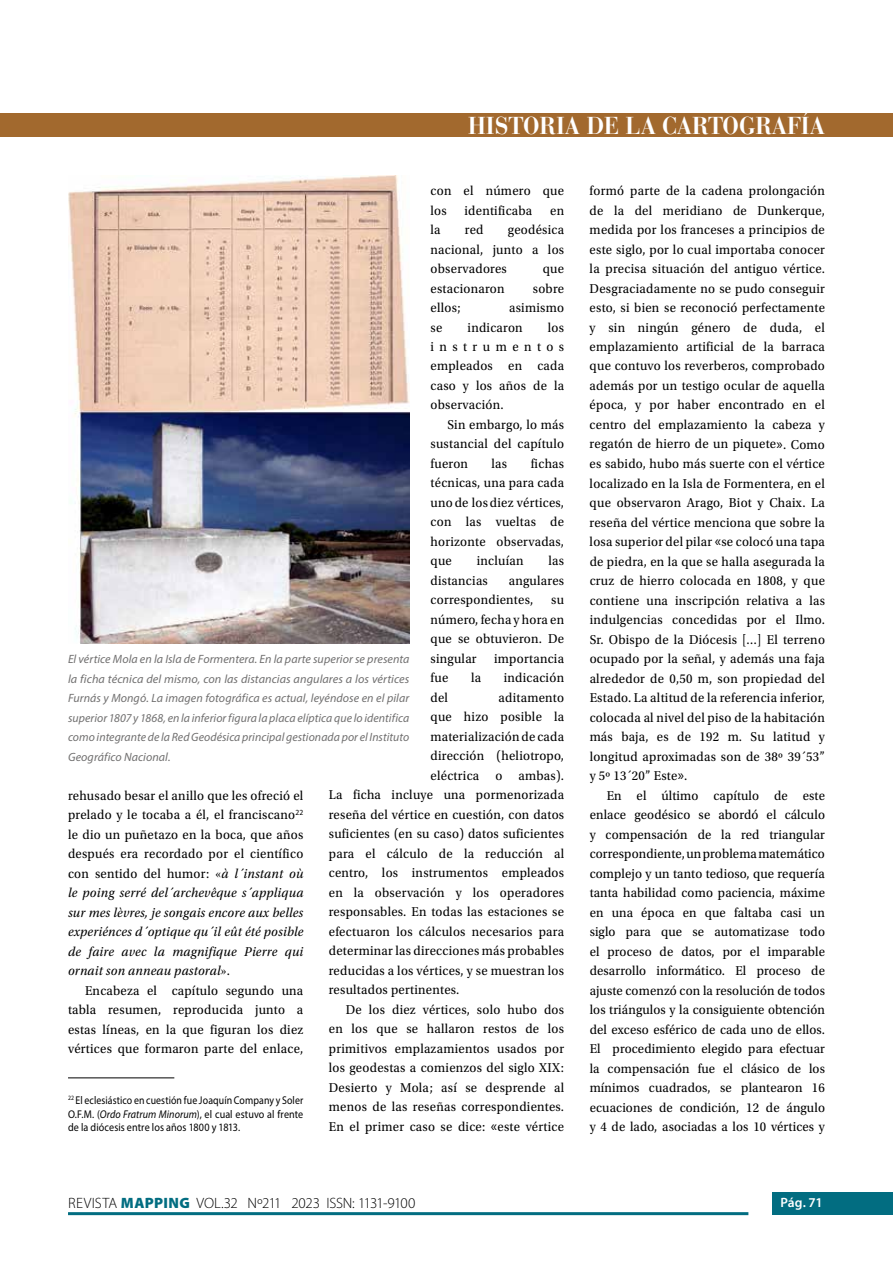
<style>
.page{position:relative;width:893px;height:1263px;background:#fff}
.page>*{position:absolute;margin:0;border:0;box-sizing:border-box;transform-origin:0 0}
.t1{font:700 24.3px "Bauer Bodoni Std";color:#fff;scale:.94 1}
.t2{font:300 15px "Myriad Pro";letter-spacing:-.015em;color:#000}
.t3{font:13.5px/19.5px "Utopia Std";letter-spacing:.02em;color:#000;text-align:justify;scale:.95 1}
.t4{font:italic 13.5px/19.5px "Utopia Std";letter-spacing:.02em;color:#000;text-align:justify;scale:.95 1}
.t5{font:600 13.5px "Myriad Pro";color:#fff}
.t6{font:italic 12px/19.5px "Myriad Pro";letter-spacing:.005em;color:#706f6f;text-align:justify}
.t7{font:11.25px/13.5px "Myriad Pro";letter-spacing:.01em;color:#000;text-align:justify;scale:.88 1}
.s1{font-family:"Myriad Pro";font-size:15px}
.s2{font-style:normal}
.s3{font-style:italic}
.s4{font-weight:900;color:#026d81}
</style>
<div class="page">
<div style="left:772px;top:1193px;width:121px;height:22px;background:#026d81"></div>
<hr style="left:68px;top:1212px;width:680px;height:3px;background:#026d81">
<div style="left:0;top:114px;width:893px;height:23px;background:#a2692e"></div>
<hr style="left:68px;top:1077px;width:106px;height:1px;background:#000">
<img style="left:68px;top:176px;width:341px;height:468px">
<h1 class="t1" style="left:468px;top:111px;width:381px">HISTORIA DE LA CARTOGRAFÍA</h1>
<p class="t3" style="left:431px;top:181px;width:142px">con el número que los</p>
<p class="t3" style="left:464px;top:201px;width:73px">identificaba</p>
<p class="t3" style="left:550px;top:201px;width:16px">en</p>
<p class="t3" style="left:431px;top:220px;width:142px;text-indent:77px">geodésica nacional, junto a los observadores</p>
<p class="t3" style="left:431px;top:220px;width:12px">la</p>
<p class="t3" style="left:465px;top:220px;width:21px">red</p>
<p class="t3" style="left:543px;top:259px;width:24px">que</p>
<p class="t3" style="left:431px;top:279px;width:79px">estacionaron</p>
<p class="t3" style="left:533px;top:279px;width:34px">sobre</p>
<p class="t3" style="left:431px;top:298px;width:33px">ellos;</p>
<p class="t3" style="left:509px;top:298px;width:59px">asimismo</p>
<p class="t3" style="left:431px;top:318px;width:14px">se</p>
<p class="t3" style="left:468px;top:318px;width:60px">indicaron</p>
<p class="t3" style="left:431px;top:318px;width:142px;text-indent:117px">los instrumentos empleados en cada caso y los años de la observación.</p>
<p class="t3" style="left:431px;top:415px;width:142px;text-indent:17px">Sin embargo, lo más sustancial del capítulo fueron</p>
<p class="t3" style="left:431px;top:454px;width:142px;text-indent:100px">fichas técnicas, una para cada uno de los diez vértices, con las vueltas de horizonte observadas, que</p>
<p class="t3" style="left:492px;top:454px;width:18px">las</p>
<p class="t3" style="left:477px;top:552px;width:51px">incluían</p>
<p class="t3" style="left:548px;top:552px;width:18px">las</p>
<p class="t3" style="left:431px;top:571px;width:62px">distancias</p>
<p class="t3" style="left:431px;top:571px;width:142px;text-indent:78px">angulares correspondientes,</p>
<p class="t3" style="left:431px;top:590px;width:142px;text-indent:121px">su número, fecha y hora en que se obtuvieron. De singular</p>
<p class="t3" style="left:494px;top:649px;width:75px">importancia</p>
<p class="t6" style="left:68px;top:649px;width:343px">El vértice Mola en la Isla de Formentera. En la parte superior se presenta la ficha técnica del mismo, con las distancias angulares a los vértices Furnás y Mongó. La imagen fotográfica es actual, leyéndose en el pilar superior 1807 y 1868, en la inferior figura la placa elíptica que lo identifica como integrante de la Red Geodésica principal gestionada por el Instituto Geográfico Nacional.</p>
<p class="t3" style="left:431px;top:668px;width:20px">fue</p>
<p class="t3" style="left:471px;top:668px;width:12px">la</p>
<p class="t3" style="left:504px;top:668px;width:65px">indicación</p>
<p class="t3" style="left:431px;top:688px;width:20px">del</p>
<p class="t3" style="left:498px;top:688px;width:71px">aditamento</p>
<p class="t3" style="left:431px;top:707px;width:142px">que hizo posible la</p>
<p class="t3" style="left:431px;top:727px;width:142px">materialización de cada</p>
<p class="t3" style="left:431px;top:746px;width:142px">dirección (heliotropo,</p>
<p class="t3" style="left:431px;top:766px;width:142px">eléctrica o ambas).</p>
<p class="t3" style="left:329px;top:785px;width:249px">La ficha incluye una pormenorizada</p>
<p class="t3" style="left:329px;top:805px;width:249px">reseña del vértice en cuestión, con datos</p>
<p class="t3" style="left:329px;top:824px;width:249px">suficientes (en su caso) datos suficientes</p>
<p class="t3" style="left:329px;top:844px;width:249px">para el cálculo de la reducción al</p>
<p class="t3" style="left:329px;top:863px;width:249px">centro, los instrumentos empleados</p>
<p class="t3" style="left:329px;top:883px;width:249px">en la observación y los operadores</p>
<p class="t3" style="left:329px;top:902px;width:249px">responsables. En todas las estaciones se</p>
<p class="t3" style="left:329px;top:922px;width:249px">efectuaron los cálculos necesarios para</p>
<p class="t3" style="left:329px;top:941px;width:249px">determinar las direcciones más probables</p>
<p class="t3" style="left:329px;top:961px;width:249px">reducidas a los vértices, y se muestran los</p>
<p class="t3" style="left:329px;top:980px;width:139px">resultados pertinentes.</p>
<p class="t3" style="left:346px;top:1000px;width:231px">De los diez vértices, solo hubo dos</p>
<p class="t3" style="left:329px;top:1019px;width:249px">en los que se hallaron restos de los</p>
<p class="t3" style="left:329px;top:1039px;width:249px">primitivos emplazamientos usados por</p>
<p class="t3" style="left:329px;top:1058px;width:249px">los geodestas a comienzos del siglo XIX:</p>
<p class="t3" style="left:329px;top:1078px;width:249px">Desierto y Mola; así se desprende al</p>
<p class="t3" style="left:329px;top:1097px;width:249px">menos de las reseñas correspondientes.</p>
<p class="t3" style="left:329px;top:1117px;width:249px">En el primer caso se dice: <span class="s1">«</span>este vértice</p>
<p class="t4" style="left:68px;top:786px;width:249px"><span class="s2">rehusado besar el anillo que les ofreció el prelado y le tocaba a él, el franciscano</span><sup>22 </sup><span class="s2">le dio un puñetazo en la boca, que años después era recordado por el científico con sentido del humor: «</span>à l´instant où le poing serré del´archevêque s´appliqua sur mes lèvres, je songais encore aux belles experiénces d´optique qu´il eût été posible de faire avec la magnifique Pierre qui ornait son anneau pastoral<span class="s2">».</span></p>
<p class="t3" style="left:68px;top:981px;width:249px;text-indent:17px">Encabeza el capítulo segundo una tabla resumen, reproducida junto a estas líneas, en la que figuran los diez vértices que formaron parte del enlace,</p>
<p class="t7" style="left:68px;top:1093px;width:269px"><sup>22</sup> El eclesiástico en cuestión fue Joaquín Company y Soler O.F.M. (<span class="s3">Ordo Fratrum Minorum</span>), el cual estuvo al frente de la diócesis entre los años 1800 y 1813.</p>
<p class="t3" style="left:590px;top:181px;width:249px">formó parte de la cadena prolongación de la del meridiano de Dunkerque, medida por los franceses a principios de este siglo, por lo cual importaba conocer la precisa situación del antiguo vértice.<br>Desgraciadamente no se pudo conseguir esto, si bien se reconoció perfectamente y sin ningún género de duda, el emplazamiento artificial de la barraca que contuvo los reverberos, comprobado además por un testigo ocular de aquella época, y por haber encontrado en el centro del emplazamiento la cabeza y regatón de hierro de un piquete<span class="s1">»</span>. Como es sabido, hubo más suerte con el vértice localizado en la Isla de Formentera, en el que observaron Arago, Biot y Chaix. La reseña del vértice menciona que sobre la losa superior del pilar <span class="s1">«</span>se colocó una tapa de piedra, en la que se halla asegurada la cruz de hierro colocada en 1808, y que contiene una inscripción relativa a las indulgencias concedidas por el Ilmo.<br>Sr. Obispo de la Diócesis […] El terreno ocupado por la señal, y además una faja alrededor de 0,50 m, son propiedad del Estado. La altitud de la referencia inferior, colocada al nivel del piso de la habitación más baja, es de 192 m. Su latitud y longitud aproximadas son de 38o 39´53” y 5o 13´20” Este<span class="s1">»</span>.</p>
<p class="t3" style="left:590px;top:786px;width:249px;text-indent:17px">En el último capítulo de este enlace geodésico se abordó el cálculo y compensación de la red triangular correspondiente, un problema matemático complejo y un tanto tedioso, que requería tanta habilidad como paciencia, máxime en una época en que faltaba casi un siglo para que se automatizase todo el proceso de datos, por el imparable desarrollo informático. El proceso de ajuste comenzó con la resolución de todos los triángulos y la consiguiente obtención del exceso esférico de cada uno de ellos.<br>El procedimiento elegido para efectuar la compensación fue el clásico de los mínimos cuadrados, se plantearon 16 ecuaciones de condición, 12 de ángulo y 4 de lado, asociadas a los 10 vértices y</p>
<p class="t2" style="left:68px;top:1194px;width:349px">REVISTA <span class="s4">MAPPING</span> VOL.32 Nº211 2023 ISSN: 1131-9100</p>
<p class="t5" style="left:780px;top:1194px;width:44px">Pág. 71</p>
</div>
